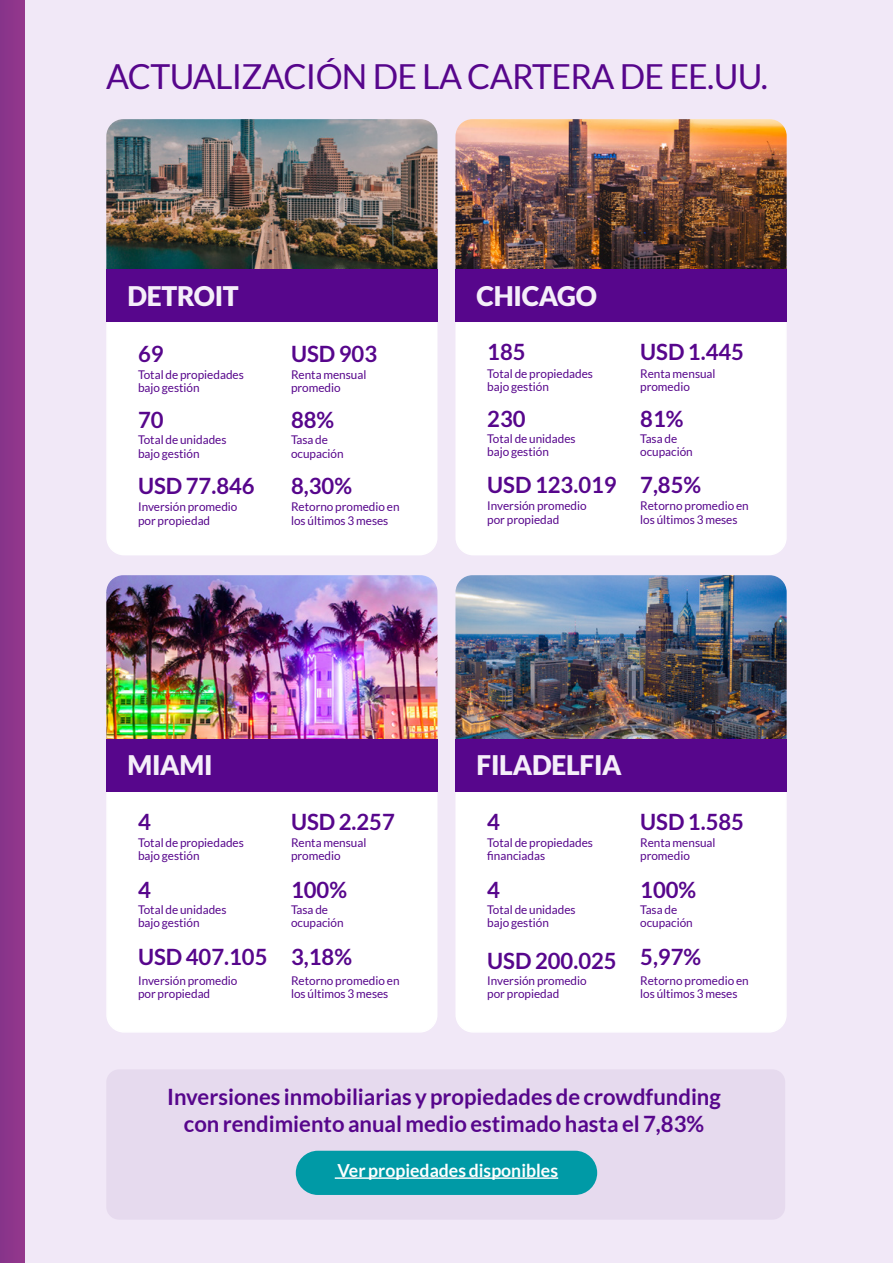
<style>
.page{position:relative;width:893px;height:1263px;background:#fff}
.page>*{position:absolute;margin:0;border:0;box-sizing:border-box;transform-origin:0 0}
.t1{font:34.5px "Lato";letter-spacing:-.02em;color:#57068c}
.t2{font:900 27px "Lato";letter-spacing:-.01em;color:#f5eef9}
.t3{font:700 22.5px/27px "Lato";color:#57068c;text-align:center}
.t4{font:700 18px "Lato";color:#fff}
.t5{font:12px/13.5px "Lato";color:#57068c}
</style>
<div class="page">
<div style="left:24px;top:0;width:869px;height:1263px;background:#f1e8f7"></div>
<img style="left:106px;top:119px;width:331px;height:150px">
<img style="left:106px;top:575px;width:331px;height:164px">
<img style="left:455px;top:119px;width:332px;height:150px">
<img style="left:455px;top:575px;width:332px;height:164px">
<svg style="left:106px;top:321px;width:332px;height:235px"></svg>
<svg style="left:106px;top:791px;width:332px;height:242px"></svg>
<svg style="left:455px;top:322px;width:332px;height:234px"></svg>
<svg style="left:455px;top:792px;width:332px;height:241px"></svg>
<div style="left:106px;top:269px;width:331px;height:53px;background:#57068c"></div>
<div style="left:106px;top:739px;width:331px;height:53px;background:#57068c"></div>
<div style="left:455px;top:269px;width:332px;height:53px;background:#57068c"></div>
<div style="left:455px;top:739px;width:332px;height:53px;background:#57068c"></div>
<div style="left:106px;top:1069px;width:679px;height:150px;background:#e6daee;border-radius:13px"></div>
<div style="left:296px;top:1151px;width:301px;height:44px;background:#009aa6;border-radius:22px"></div>
<hr style="left:335px;top:1177px;width:223px;height:2px;background:#fff">
<div style="left:0;top:0;width:24px;height:1263px;background:#8d358b"></div>
<h1 class="t1" style="left:106px;top:57px;width:663px">ACTUALIZACIÓN DE LA CARTERA DE EE.UU.</h1>
<h2 class="t2" style="left:127px;top:280px;width:113px">DETROIT</h2>
<h2 class="t2" style="left:477px;top:280px;width:122px">CHICAGO</h2>
<h3 class="t3" style="left:138px;top:339px;width:27px">69</h3>
<h3 class="t3" style="left:291px;top:339px;width:88px">USD 903</h3>
<h3 class="t3" style="left:487px;top:338px;width:40px">185</h3>
<h3 class="t3" style="left:640px;top:338px;width:105px">USD 1.445</h3>
<p class="t5" style="left:138px;top:368px;width:107px">Total de propiedades bajo gestión</p>
<p class="t5" style="left:291px;top:368px;width:77px">Renta mensual promedio</p>
<p class="t5" style="left:487px;top:367px;width:107px">Total de propiedades bajo gestión</p>
<p class="t5" style="left:640px;top:367px;width:77px">Renta mensual promedio</p>
<h3 class="t3" style="left:138px;top:406px;width:27px">70</h3>
<h3 class="t3" style="left:291px;top:406px;width:45px">88%</h3>
<h3 class="t3" style="left:487px;top:404px;width:40px">230</h3>
<h3 class="t3" style="left:640px;top:404px;width:45px">81%</h3>
<p class="t5" style="left:138px;top:433px;width:90px">Total de unidades bajo gestión</p>
<p class="t5" style="left:291px;top:433px;width:54px">Tasa de ocupación</p>
<p class="t5" style="left:487px;top:432px;width:90px">Total de unidades bajo gestión</p>
<p class="t5" style="left:640px;top:432px;width:54px">Tasa de ocupación</p>
<h3 class="t3" style="left:138px;top:472px;width:118px">USD 77.846</h3>
<h3 class="t3" style="left:291px;top:472px;width:63px">8,30%</h3>
<h3 class="t3" style="left:487px;top:471px;width:131px">USD 123.019</h3>
<h3 class="t3" style="left:640px;top:471px;width:63px">7,85%</h3>
<p class="t5" style="left:138px;top:500px;width:101px">Inversión promedio por propiedad</p>
<p class="t5" style="left:291px;top:500px;width:110px">Retorno promedio en los últimos 3 meses</p>
<p class="t5" style="left:487px;top:499px;width:101px">Inversión promedio por propiedad</p>
<p class="t5" style="left:640px;top:499px;width:110px">Retorno promedio en los últimos 3 meses</p>
<h2 class="t2" style="left:127px;top:750px;width:87px">MIAMI</h2>
<h2 class="t2" style="left:477px;top:750px;width:147px">FILADELFIA</h2>
<h3 class="t3" style="left:138px;top:808px;width:14px">4</h3>
<h3 class="t3" style="left:291px;top:808px;width:105px">USD 2.257</h3>
<h3 class="t3" style="left:487px;top:808px;width:14px">4</h3>
<h3 class="t3" style="left:640px;top:808px;width:105px">USD 1.585</h3>
<p class="t5" style="left:138px;top:835px;width:107px">Total de propiedades bajo gestión</p>
<p class="t5" style="left:291px;top:835px;width:77px">Renta mensual promedio</p>
<p class="t5" style="left:487px;top:835px;width:107px">Total de propiedades financiadas</p>
<p class="t5" style="left:640px;top:835px;width:77px">Renta mensual promedio</p>
<h3 class="t3" style="left:138px;top:875px;width:14px">4</h3>
<h3 class="t3" style="left:291px;top:875px;width:58px">100%</h3>
<h3 class="t3" style="left:487px;top:875px;width:14px">4</h3>
<h3 class="t3" style="left:640px;top:875px;width:58px">100%</h3>
<p class="t5" style="left:138px;top:903px;width:90px">Total de unidades bajo gestión</p>
<p class="t5" style="left:291px;top:903px;width:54px">Tasa de ocupación</p>
<p class="t5" style="left:487px;top:903px;width:90px">Total de unidades bajo gestión</p>
<p class="t5" style="left:640px;top:903px;width:54px">Tasa de ocupación</p>
<h3 class="t3" style="left:138px;top:943px;width:131px">USD 407.105</h3>
<h3 class="t3" style="left:291px;top:943px;width:63px">3,18%</h3>
<h3 class="t3" style="left:487px;top:947px;width:131px">USD 200.025</h3>
<h3 class="t3" style="left:640px;top:943px;width:63px">5,97%</h3>
<p class="t5" style="left:138px;top:973px;width:101px">Inversión promedio por propiedad</p>
<p class="t5" style="left:291px;top:973px;width:110px">Retorno promedio en los últimos 3 meses</p>
<p class="t5" style="left:487px;top:973px;width:101px">Inversión promedio por propiedad</p>
<p class="t5" style="left:640px;top:973px;width:110px">Retorno promedio en los últimos 3 meses</p>
<h3 class="t3" style="left:167px;top:1083px;width:555px">Inversiones inmobiliarias y propiedades de crowdfunding con rendimiento anual medio estimado hasta el 7,83%</h3>
<h3 class="t4" style="left:337px;top:1160px;width:222px">Ver propiedades disponibles</h3>
</div>
